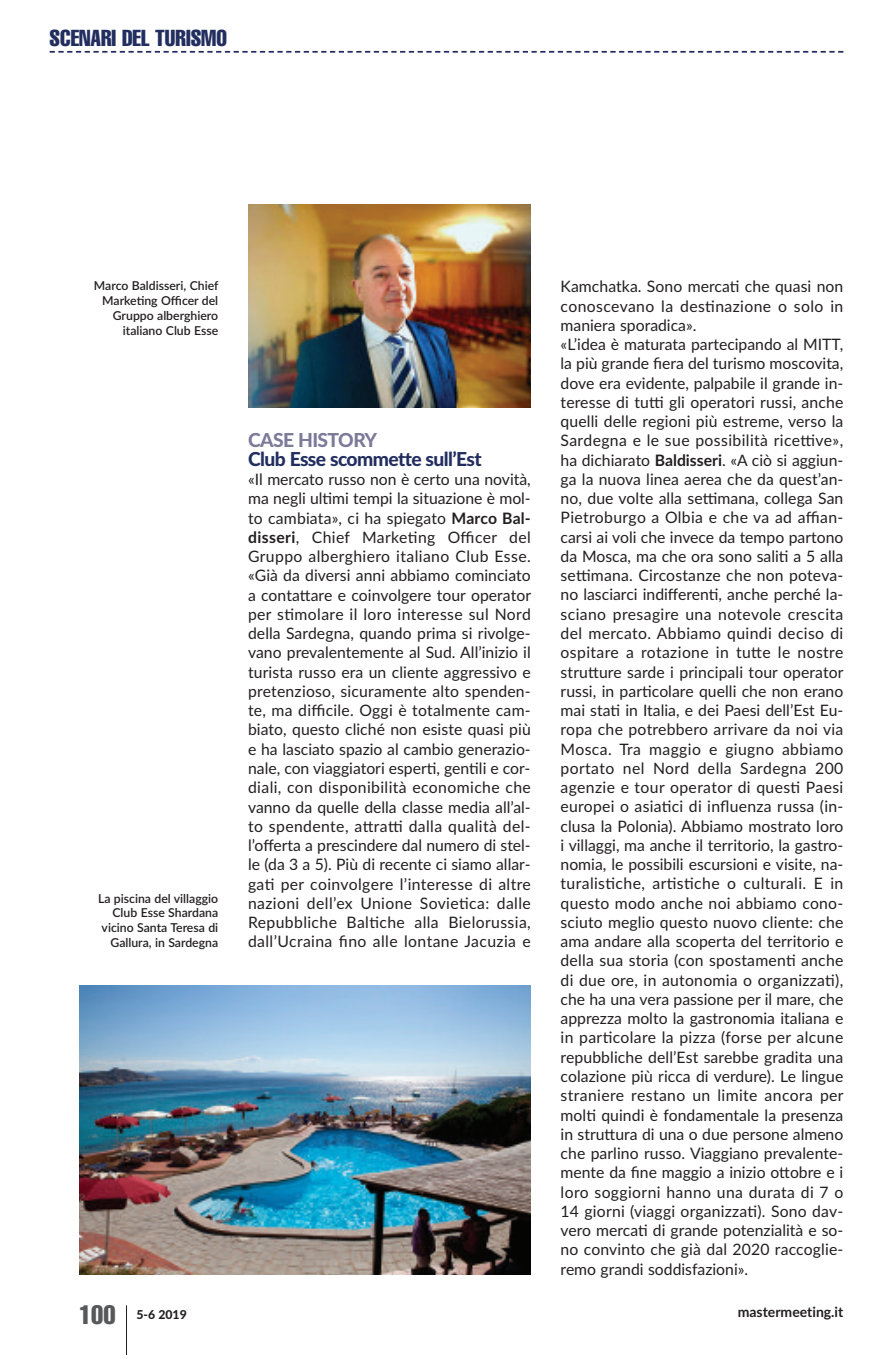
<style>
.page{position:relative;width:893px;height:1355px;background:#fff}
.page>*{position:absolute;margin:0;border:0;box-sizing:border-box;transform-origin:0 0}
.t1{font:extra-condensed 26.25px "Helvetica";color:#57585a}
.t2{font:extra-condensed 22.75px "Helvetica";color:#222e5f}
.t3{font:800 19.25px "Lato";color:#222e5f}
.t4{font:800 19.25px "Lato";letter-spacing:-.03em;color:#7c7a99}
.t5{font:15.75px/19.2px "Lato";letter-spacing:.005em;color:#231f20;text-align:justify}
.t6{font:700 14px "Lato";color:#231f20}
.t7{font:600 12.25px/14.9px "Lato";color:#231f20;text-align:right}
.t8{font:800 12.25px "Lato";color:#231f20}
.s1{font-weight:700}
</style>
<div class="page">
<hr style="left:126px;top:1305px;width:1px;height:49px;background:#231f20">
<svg style="left:50px;top:51px;width:793px;height:2px"></svg>
<img style="left:79px;top:985px;width:452px;height:289px">
<img style="left:248px;top:204px;width:283px;height:204px">
<h2 class="t2" style="left:50px;top:30px;width:179px">SCENARI DEL TURISMO</h2>
<p class="t7" style="left:94px;top:278px;width:126px">Marco Baldisseri, Chief<br>Marketing Officer del<br>Gruppo alberghiero italiano Club Esse</p>
<p class="t7" style="left:98px;top:890px;width:122px">La piscina del villaggio<br>Club Esse Shardana vicino Santa Teresa di<br>Gallura, in Sardegna</p>
<p class="t4" style="left:248px;top:428px;width:131px">case history</p>
<p class="t3" style="left:248px;top:448px;width:235px">club esse scommette sull’est</p>
<p class="t5" style="left:248px;top:470px;width:285px">«Il mercato russo non è certo una novità, ma negli ultimi tempi la situazione è mol&shy;to cambiata», ci ha spiegato <span class="s1">Marco Bal&shy;disseri</span>, Chief Marketing Officer del Gruppo alberghiero italiano Club Esse. «Già da diversi anni abbiamo cominciato a contattare e coinvolgere tour operator per stimolare il loro interesse sul Nord della Sardegna, quando prima si rivolge&shy;vano prevalentemente al Sud. All’inizio il turista russo era un cliente aggressivo e pretenzioso, sicuramente alto spenden&shy;te, ma difficile. Oggi è totalmente cam&shy;biato, questo cliché non esiste quasi più e ha lasciato spazio al cambio generazio&shy;nale, con viaggiatori esperti, gentili e cor&shy;diali, con disponibilità economiche che vanno da quelle della classe media all’al&shy;to spendente, attratti dalla qualità del&shy;l’offerta a prescindere dal numero di stel&shy;le (da 3 a 5). Più di recente ci siamo allar&shy;gati per coinvolgere l’interesse di altre nazioni dell’ex Unione Sovietica: dalle Repubbliche Baltiche alla Bielorussia, dall’Ucraina fino alle lontane Jacuzia e</p>
<p class="t5" style="left:561px;top:277px;width:285px;text-align:left">Kamchatka. Sono mercati che quasi non conoscevano la destinazione o solo in maniera sporadica».<br>«L’idea è maturata partecipando al MITT, la più grande fiera del turismo moscovita, dove era evidente, palpabile il grande in&shy;teresse di tutti gli operatori russi, anche quelli delle regioni più estreme, verso la Sardegna e le sue possibilità ricettive», ha dichiarato <span class="s1">Baldisseri</span>. «A ciò si aggiun&shy;ga la nuova linea aerea che da quest’an&shy;no, due volte alla settimana, collega San Pietroburgo a Olbia e che va ad affian&shy;carsi ai voli che invece da tempo partono da Mosca, ma che ora sono saliti a 5 alla settimana. Circostanze che non poteva&shy;no lasciarci indifferenti, anche perché la&shy;sciano presagire una notevole crescita del mercato. Abbiamo quindi deciso di ospitare a rotazione in tutte le nostre strutture sarde i principali tour operator russi, in particolare quelli che non erano mai stati in Italia, e dei Paesi dell’Est Eu&shy;ropa che potrebbero arrivare da noi via Mosca. Tra maggio e giugno abbiamo portato nel Nord della Sardegna 200 agenzie e tour operator di questi Paesi europei o asiatici di influenza russa (in&shy;clusa la Polonia). Abbiamo mostrato loro i villaggi, ma anche il territorio, la gastro&shy;nomia, le possibili escursioni e visite, na&shy;turalistiche, artistiche o culturali. E in questo modo anche noi abbiamo cono&shy;sciuto meglio questo nuovo cliente: che ama andare alla scoperta del territorio e della sua storia (con spostamenti anche di due ore, in autonomia o organizzati), che ha una vera passione per il mare, che apprezza molto la gastronomia italiana e in particolare la pizza (forse per alcune repubbliche dell’Est sarebbe gradita una colazione più ricca di verdure). Le lingue straniere restano un limite ancora per molti quindi è fondamentale la presenza in struttura di una o due persone almeno che parlino russo. Viaggiano prevalente&shy;mente da fine maggio a inizio ottobre e i loro soggiorni hanno una durata di 7 o 14 giorni (viaggi organizzati). Sono dav&shy;vero mercati di grande potenzialità e so&shy;no convinto che già dal 2020 raccoglie&shy;remo grandi soddisfazioni».</p>
<h1 class="t1" style="left:79px;top:1305px;width:38px">100</h1>
<p class="t8" style="left:136px;top:1307px;width:52px">5-6 2019</p>
<p class="t6" style="left:738px;top:1303px;width:107px">mastermeeting.it</p>
</div>
